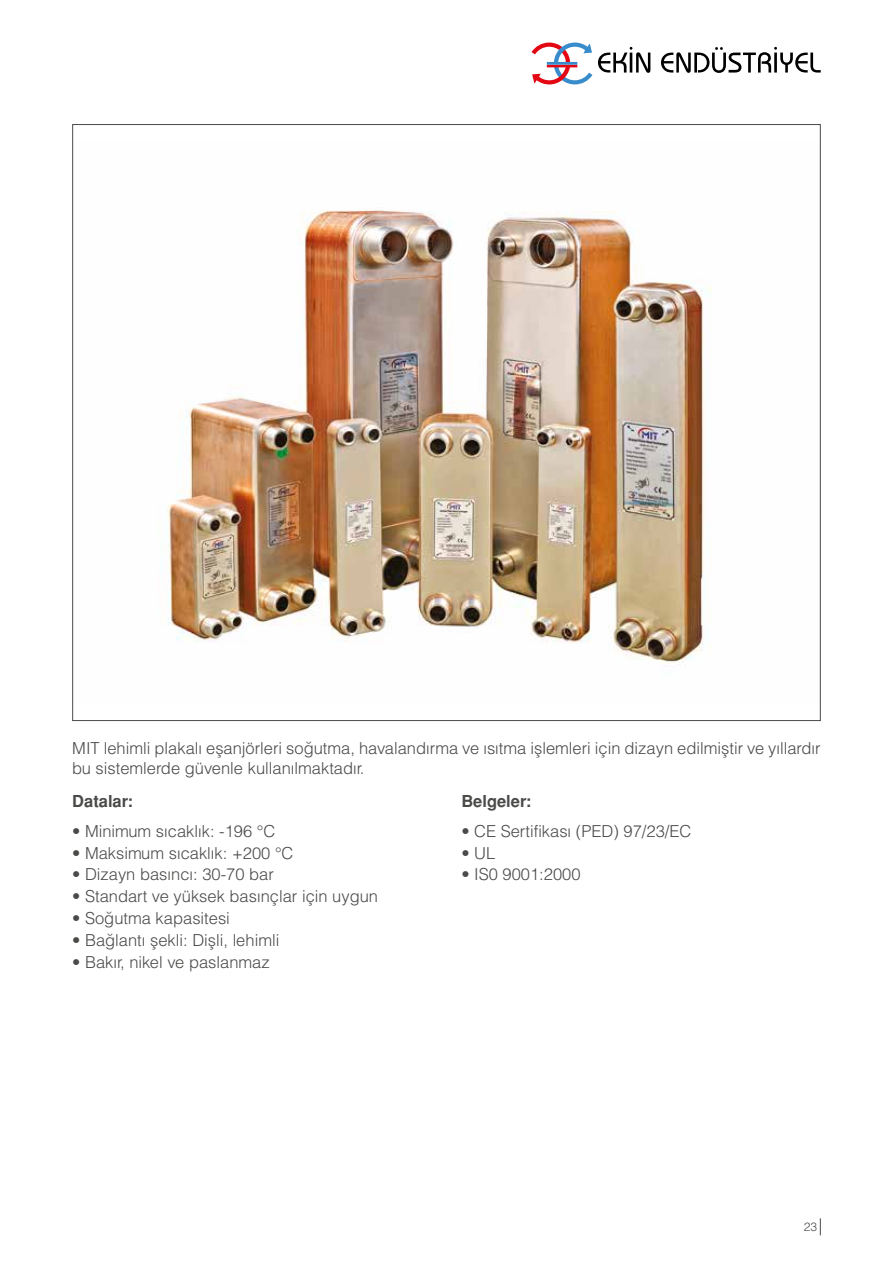
<style>
.page{position:relative;width:893px;height:1263px;background:#fff}
.page>*{position:absolute;margin:0;border:0;box-sizing:border-box;transform-origin:0 0}
.t1{font:16.5px/19.8px "Helvetica Light Normal Tr";color:#4a4a49}
.t2{font:700 16.5px "Helvetica Tr";color:#4a4a49}
.t3{font:12px "Helvetica Light Normal Tr";color:#4a4a49}
</style>
<div class="page">
<svg style="left:532px;top:43px;width:60px;height:41px"></svg>
<svg style="left:598px;top:47px;width:52px;height:26px"></svg>
<svg style="left:661px;top:47px;width:160px;height:26px"></svg>
<svg style="left:820px;top:1218px;width:1px;height:17px"></svg>
<img style="left:167px;top:210px;width:545px;height:453px">
<p class="t1" style="left:72px;top:738px;width:750px">MIT lehimli plakalı eşanjörleri soğutma, havalandırma ve ısıtma işlemleri için dizayn edilmiştir ve yıllardır bu sistemlerde güvenle kullanılmaktadır.</p>
<p class="t2" style="left:72px;top:791px;width:62px">Datalar:</p>
<p class="t1" style="left:72px;top:820px;width:204px">• Minimum sıcaklık: -196 °C</p>
<p class="t1" style="left:72px;top:842px;width:223px">• Maksimum sıcaklık: +200 °C</p>
<p class="t1" style="left:72px;top:864px;width:203px">• Dizayn basıncı: 30-70 bar</p>
<p class="t1" style="left:72px;top:886px;width:307px">• Standart ve yüksek basınçlar için uygun</p>
<p class="t1" style="left:72px;top:908px;width:159px">• Soğutma kapasitesi</p>
<p class="t1" style="left:72px;top:930px;width:209px">• Bağlantı şekli: Dişli, lehimli</p>
<p class="t1" style="left:72px;top:952px;width:199px">• Bakır, nikel ve paslanmaz</p>
<p class="t2" style="left:461px;top:791px;width:71px">Belgeler:</p>
<p class="t1" style="left:461px;top:820px;width:232px">• CE Sertifikası (PED) 97/23/EC</p>
<p class="t1" style="left:461px;top:842px;width:35px">• UL</p>
<p class="t1" style="left:461px;top:864px;width:121px">• IS0 9001:2000</p>
<p class="t3" style="left:804px;top:1219px;width:15px">23</p>
</div>
